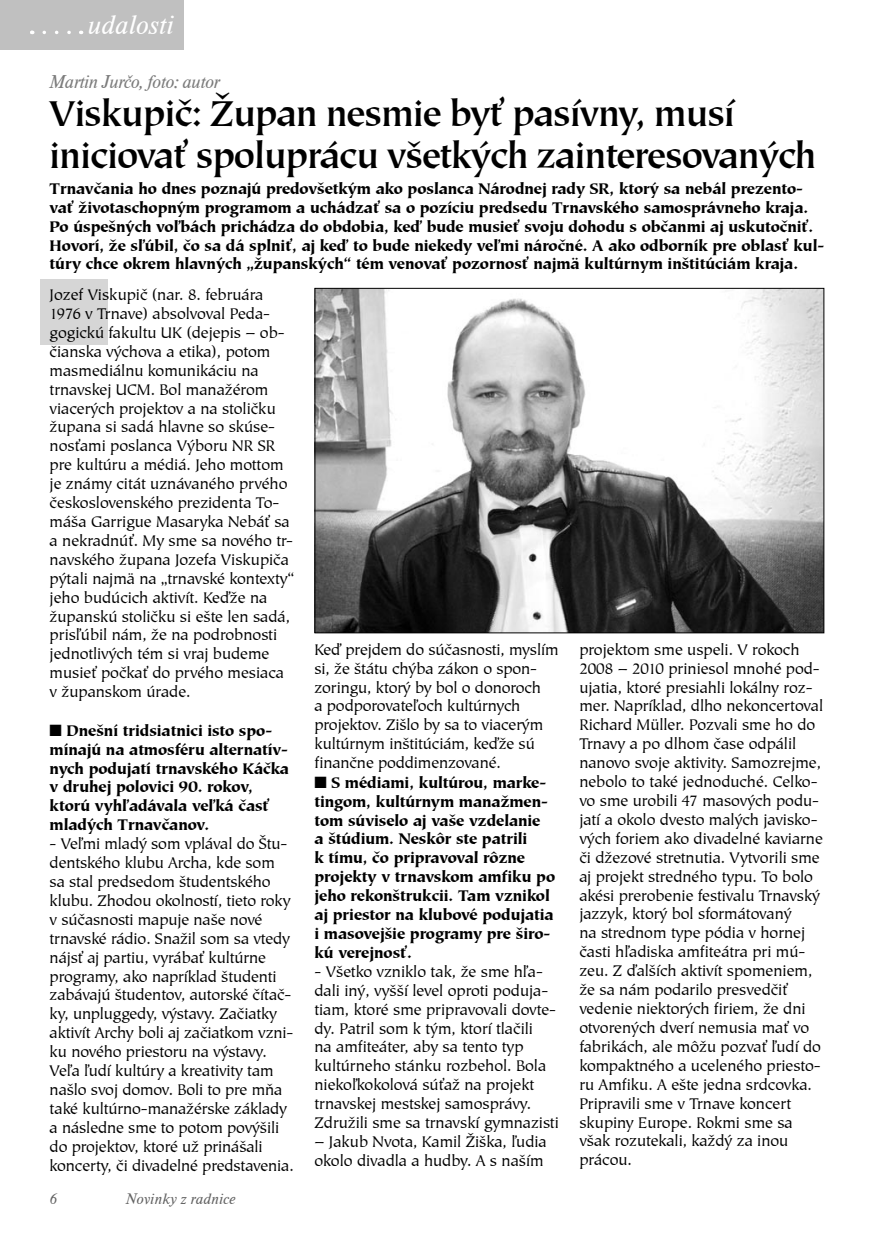
<style>
.page{position:relative;width:874px;height:1241px;background:#fff}
.page>*{position:absolute;margin:0;border:0;box-sizing:border-box;transform-origin:0 0}
.Nadpis_hlavny{font:500 36.75px/42px "Tiepolo Itc T";letter-spacing:-.01em;color:#000}
.t1{font:28px "Timeless T Ligh Ital";color:#fff}
.autor{font:19.25px "Timeless T Ligh Ital";letter-spacing:-.03em;color:#7c7c7c}
.bezny_txt_9{font:15.75px/18.9px "Tiepolo Itc T";color:#000}
.perex{font:15.75px/18.9px "Tiepolo Itc T Blac";color:#000}
.bezny_txt_9-2{font:15.75px/18.9px "Tiepolo Itc T Blac";color:#000}
.tiepolo_pltč{font:15.75px/18.9px "Tiepolo Itc T Blac";color:#000}
.t2{font:15.75px "Timeless T Ligh Ital";color:#636363}
</style>
<div class="page">
<div style="left:0;top:0;width:184px;height:50px;background:#c0c0c0"></div>
<div style="left:40px;top:279px;width:67px;height:66px;background:#d6d6d6"></div>
<svg style="left:32px;top:31px;width:50px;height:3px"></svg>
<img style="left:316px;top:290px;width:505px;height:341px">
<p class="t1" style="left:87px;top:9px;width:88px">udalosti</p>
<p class="autor" style="left:50px;top:70px;width:172px">Martin Jurčo, foto: autor</p>
<p class="Nadpis_hlavny" style="left:50px;top:92px;width:767px">Viskupič: Župan nesmie byť pasívny, musí iniciovať spoluprácu všetkých zainteresovaných</p>
<p class="perex" style="left:50px;top:179px;width:775px">Trnavčania ho dnes poznajú predovšetkým ako poslanca Národnej rady SR, ktorý sa nebál prezento&shy;vať životaschopným programom a uchádzať sa o pozíciu predsedu Trnavského samosprávneho kraja.<br>Po úspešných voľbách prichádza do obdobia, keď bude musieť svoju dohodu s občanmi aj uskutočniť.<br>Hovorí, že sľúbil, čo sa dá splniť, aj keď to bude niekedy veľmi náročné. A ako odborník pre oblasť kul&shy;túry chce okrem hlavných „županských“ tém venovať pozornosť najmä kultúrnym inštitúciám kraja.</p>
<p class="bezny_txt_9" style="left:50px;top:285px;width:246px">Jozef Viskupič (nar. 8. februára<br>1976 v Trnave) absolvoval Peda&shy;gogickú fakultu UK (dejepis – ob&shy;čianska výchova a etika), potom masmediálnu komunikáciu na trnavskej UCM. Bol manažérom viacerých projektov a na stoličku župana si sadá hlavne so skúse&shy;nosťami poslanca Výboru NR SR pre kultúru a médiá. Jeho mottom je známy citát uznávaného prvého československého prezidenta To&shy;máša Garrigue Masaryka Nebáť sa a nekradnúť. My sme sa nového tr&shy;navského župana Jozefa Viskupiča pýtali najmä na „trnavské kontexty“ jeho budúcich aktivít. Keďže na županskú stoličku si ešte len sadá, prisľúbil nám, že na podrobnosti jednotlivých tém si vraj budeme musieť počkať do prvého mesiaca v županskom úrade.</p>
<p class="tiepolo_pltč" style="left:50px;top:720px;width:241px;text-indent:17px">Dnešní tridsiatnici isto spo&shy;mínajú na atmosféru alternatív&shy;nych podujatí trnavského Káčka v druhej polovici 90. rokov, ktorú vyhľadávala veľká časť mladých Trnavčanov.</p>
<p class="bezny_txt_9" style="left:50px;top:834px;width:245px">- Veľmi mladý som vplával do Štu&shy;dentského klubu Archa, kde som sa stal predsedom študentského klubu. Zhodou okolností, tieto roky v súčasnosti mapuje naše nové trnavské rádio. Snažil som sa vtedy nájsť aj partiu, vyrábať kultúrne programy, ako napríklad študenti zabávajú študentov, autorské čítač&shy;ky, unpluggedy, výstavy. Začiatky aktivít Archy boli aj začiatkom vzni&shy;ku nového priestoru na výstavy.<br>Veľa ľudí kultúry a kreativity tam našlo svoj domov. Boli to pre mňa také kultúrno-manažérske základy a následne sme to potom povýšili do projektov, ktoré už prinášali koncerty, či divadelné predstavenia.</p>
<p class="t2" style="left:50px;top:1189px;width:9px">6</p>
<p class="t2" style="left:126px;top:1189px;width:111px">Novinky z radnice</p>
<p class="bezny_txt_9" style="left:314px;top:639px;width:245px">Keď prejdem do súčasnosti, myslím si, že štátu chýba zákon o spon&shy;zoringu, ktorý by bol o donoroch<br>a podporovateľoch kultúrnych projektov. Zišlo by sa to viacerým kultúrnym inštitúciám, keďže sú finančne poddimenzované.</p>
<p class="bezny_txt_9-2" style="left:314px;top:772px;width:242px;text-indent:17px">S médiami, kultúrou, marke&shy;tingom, kultúrnym manažmen&shy;tom súviselo aj vaše vzdelanie<br>a štúdium. Neskôr ste patrili<br>k tímu, čo pripravoval rôzne projekty v trnavskom amfiku po jeho rekonštrukcii. Tam vznikol aj priestor na klubové podujatia i masovejšie programy pre širo&shy;kú verejnosť.</p>
<p class="bezny_txt_9" style="left:314px;top:961px;width:246px">- Všetko vzniklo tak, že sme hľa&shy;dali iný, vyšší level oproti poduja&shy;tiam, ktoré sme pripravovali dovte&shy;dy. Patril som k tým, ktorí tlačili<br>na amfiteáter, aby sa tento typ kultúrneho stánku rozbehol. Bola niekoľkokolová súťaž na projekt trnavskej mestskej samosprávy.<br>Združili sme sa trnavskí gymnazisti</p>
<p class="bezny_txt_9" style="left:314px;top:1131px;width:234px">– Jakub Nvota, Kamil Žiška, ľudia okolo divadla a hudby. A s naším</p>
<p class="bezny_txt_9" style="left:579px;top:639px;width:245px">projektom sme uspeli. V rokoch<br>2008 – 2010 priniesol mnohé pod&shy;ujatia, ktoré presiahli lokálny roz&shy;mer. Napríklad, dlho nekoncertoval<br>Richard Müller. Pozvali sme ho do<br>Trnavy a po dlhom čase odpálil nanovo svoje aktivity. Samozrejme, nebolo to také jednoduché. Celko&shy;vo sme urobili 47 masových podu&shy;jatí a okolo dvesto malých javisko&shy;vých foriem ako divadelné kaviarne či džezové stretnutia. Vytvorili sme aj projekt stredného typu. To bolo akési prerobenie festivalu Trnavský jazzyk, ktorý bol sformátovaný<br>na strednom type pódia v hornej časti hľadiska amfiteátra pri mú&shy;zeu. Z ďalších aktivít spomeniem, že sa nám podarilo presvedčiť vedenie niektorých firiem, že dni otvorených dverí nemusia mať vo fabrikách, ale môžu pozvať ľudí do kompaktného a uceleného priesto&shy;ru Amfiku. A ešte jedna srdcovka.<br>Pripravili sme v Trnave koncert skupiny Europe. Rokmi sme sa však rozutekali, každý za inou prácou.</p>
</div>
